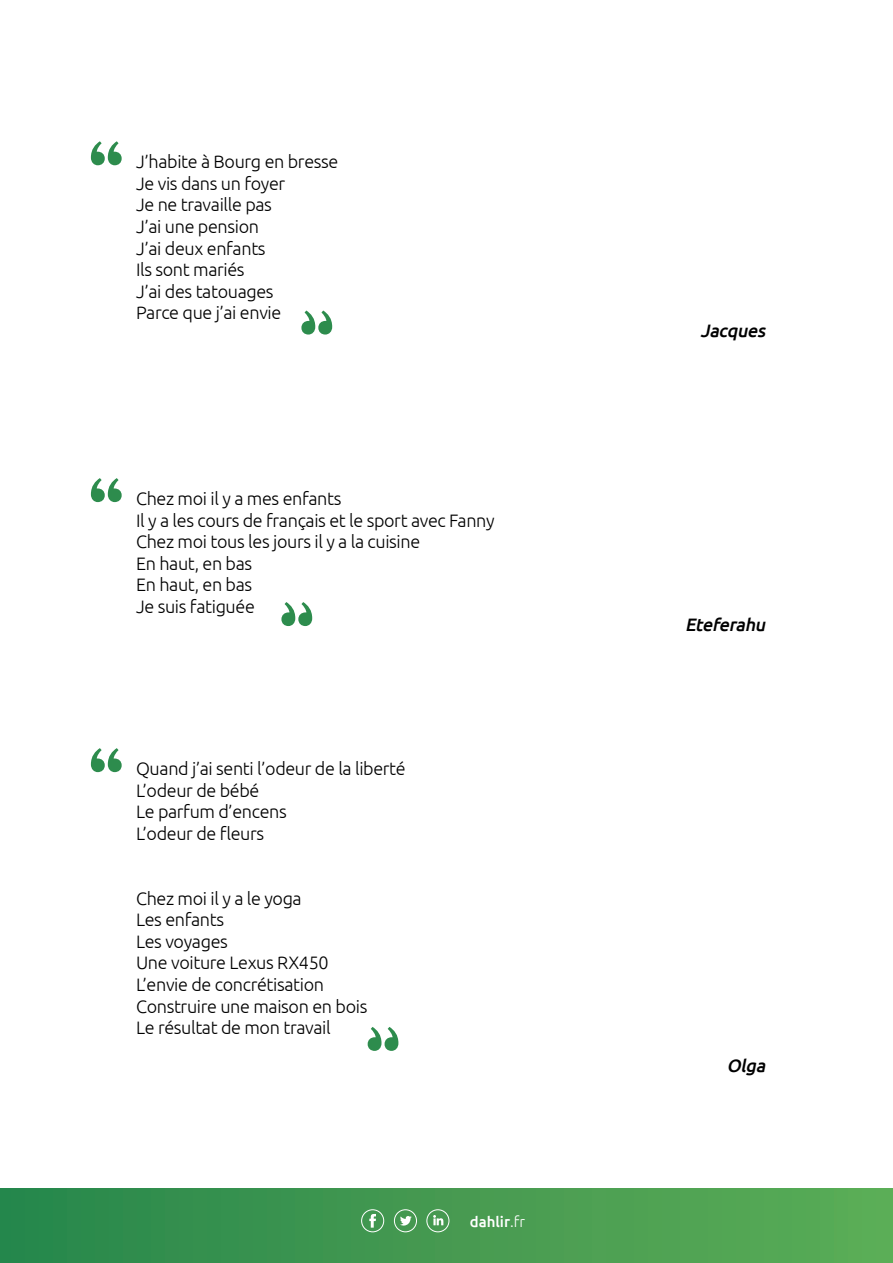
<style>
.page{position:relative;width:893px;height:1263px;background:#fff}
.page>*{position:absolute;margin:0;border:0;box-sizing:border-box;transform-origin:0 0}
.t1{font:900 76.5px "MADE Mirage";color:#2d8c4d}
.t2{font:300 18px/21.6px "Ubuntu";letter-spacing:-.02em;color:#000001}
.t3{font:italic 500 18px "Ubuntu";color:#000001}
.t4{font:500 15px "Ubuntu";color:#fff}
.s1{font-weight:300}
</style>
<div class="page">
<div style="left:0;top:1188px;width:893px;height:75px;background:linear-gradient(to right,#28874c,#5ead57)"></div>
<svg style="left:361px;top:1209px;width:23px;height:23px"></svg>
<svg style="left:394px;top:1209px;width:23px;height:23px"></svg>
<svg style="left:426px;top:1209px;width:23px;height:23px"></svg>
<h1 class="t1" style="left:88px;top:125px;width:38px">‘‘</h1>
<p class="t2" style="left:136px;top:150px;width:204px">J’habite à Bourg en bresse<br>Je vis dans un foyer<br>Je ne travaille pas<br>J’ai une pension<br>J’ai deux enfants<br>Ils sont mariés<br>J’ai des tatouages<br>Parce que j’ai envie</p>
<h1 class="t1" style="left:88px;top:462px;width:38px">‘‘</h1>
<p class="t2" style="left:136px;top:487px;width:360px">Chez moi il y a mes enfants<br>Il y a les cours de français et le sport avec Fanny<br>Chez moi tous les jours il y a la cuisine<br>En haut, en bas<br>En haut, en bas<br>Je suis fatiguée</p>
<h1 class="t1" style="left:88px;top:732px;width:38px">‘‘</h1>
<p class="t2" style="left:136px;top:757px;width:271px">Quand j’ai senti l’odeur de la liberté<br>L’odeur de bébé<br>Le parfum d’encens<br>L’odeur de fleurs</p>
<p class="t2" style="left:136px;top:887px;width:233px">Chez moi il y a le yoga<br>Les enfants<br>Les voyages<br>Une voiture Lexus RX450<br>L’envie de concrétisation<br>Construire une maison en bois<br>Le résultat de mon travail</p>
<p class="t4" style="left:470px;top:1212px;width:57px">dahlir<span class="s1">.fr</span></p>
<p class="t3" style="left:700px;top:319px;width:71px">Jacques</p>
<p class="t3" style="left:685px;top:613px;width:86px">Eteferahu</p>
<p class="t3" style="left:727px;top:1054px;width:44px">Olga</p>
</div>
